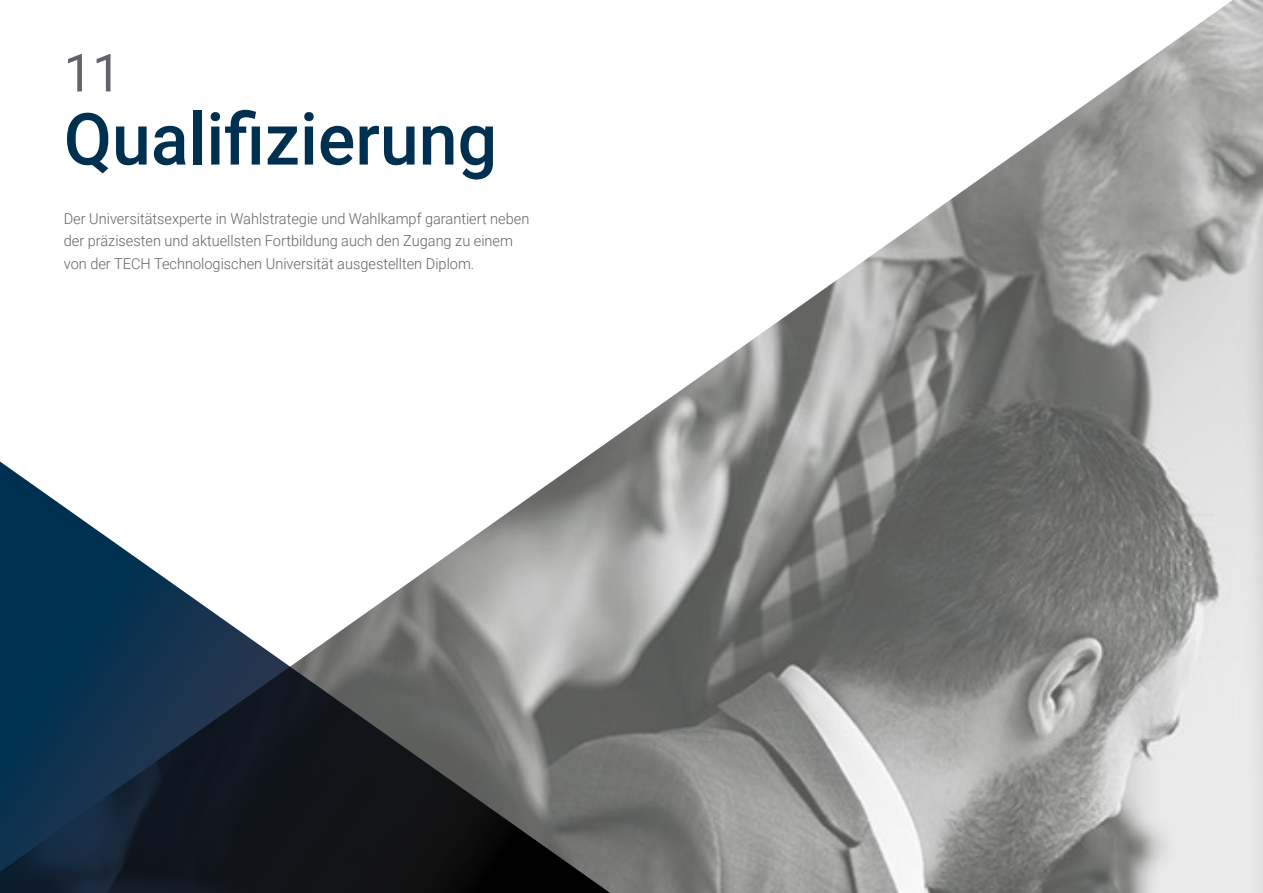
<style>
.page{position:relative;width:1263px;height:893px;background:#fff}
.page>*{position:absolute;margin:0;border:0;box-sizing:border-box;transform-origin:0 0}
.t1{font:500 72px "Roboto";color:#003050}
.t2{font:52.5px "Roboto";color:#61646a}
.t3{font:300 15px/22.5px "Roboto";color:#61646a}
</style>
<div class="page">
<img style="left:602px;top:0;width:661px;height:893px">
<svg style="left:0;top:446px;width:640px;height:447px"></svg>
<h2 class="t2" style="left:64px;top:36px;width:59px">11</h2>
<h1 class="t1" style="left:64px;top:89px;width:435px">Qualifizierung</h1>
<p class="t3" style="left:64px;top:207px;width:467px">Der Universitätsexperte in Wahlstrategie und Wahlkampf garantiert neben der präzisesten und aktuellsten Fortbildung auch den Zugang zu einem von der TECH Technologischen Universität ausgestellten Diplom.</p>
</div>
